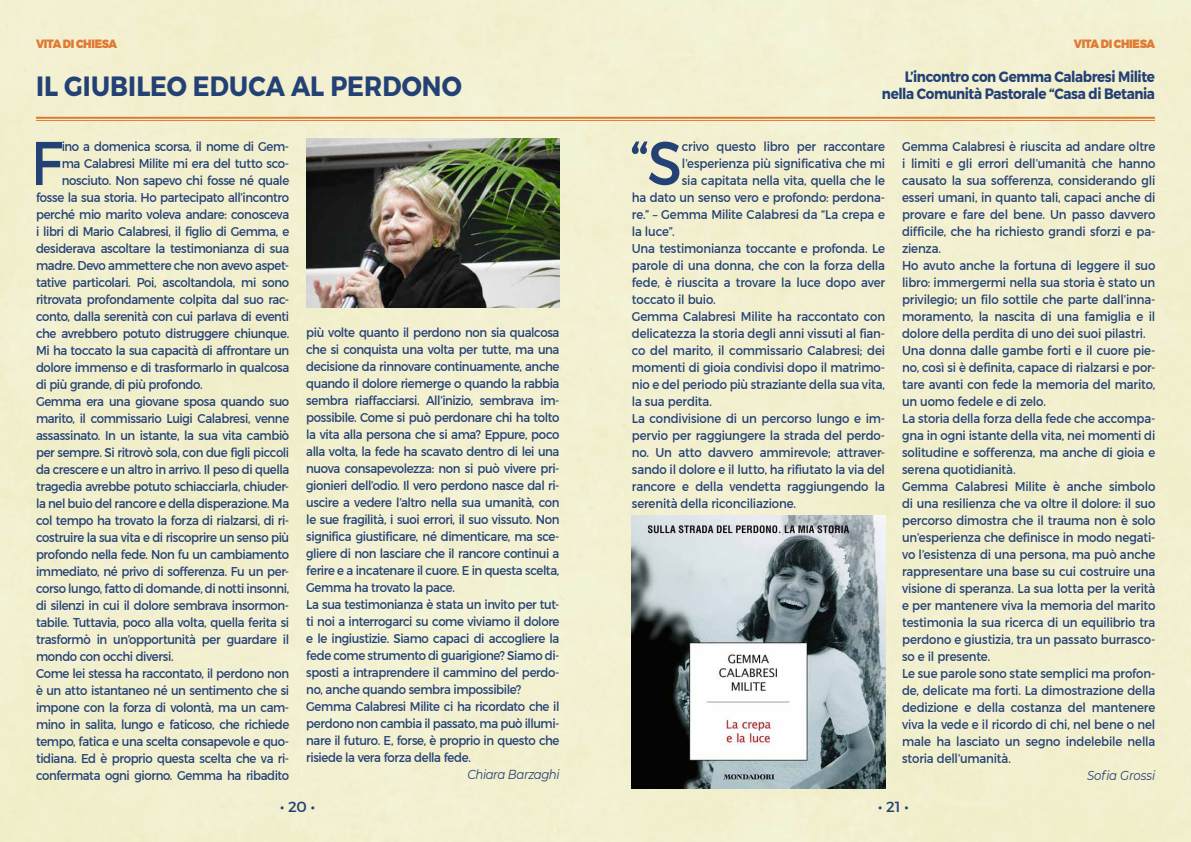
<style>
.page{position:relative;width:1191px;height:842px;background:#f3f0d0}
.page>*{position:absolute;margin:0;border:0;box-sizing:border-box;transform-origin:0 0}
.t1{font:61.6px "Montserrat";color:#234175;scale:.9 1}
.t2{font:700 27.8px "Montserrat";letter-spacing:.005em;color:#234175;scale:.9 1}
.t3{font:700 15px/17px "Montserrat";letter-spacing:-.03em;color:#234175;text-align:right;scale:.9 1}
.t4{font:15px "Montserrat";color:#234175}
.t5{font:13px/17px "Montserrat";letter-spacing:-.025em;color:#234175;scale:.9 1}
.t6{font:13px "Montserrat";letter-spacing:-.005em;color:#234175;scale:.9 1}
.t7{font:italic 13px "Montserrat";letter-spacing:-.035em;color:#234175;scale:.9 1}
.t8{font:italic 13px "Montserrat";letter-spacing:-.01em;color:#234175;scale:.9 1}
.t9{font:900 12px "Montserrat";letter-spacing:-.035em;color:#df7a32;scale:.9 1}
</style>
<div class="page">
<hr style="left:36px;top:117px;width:1119px;height:2px;background:#df7a32">
<hr style="left:36px;top:120px;width:1119px;height:1px;background:#df7a32">
<img style="left:306px;top:138px;width:253px;height:170px">
<img style="left:632px;top:516px;width:253px;height:272px">
<p class="t9" style="left:36px;top:36px;width:92px">VITA DI CHIESA</p>
<p class="t9" style="left:1074px;top:36px;width:92px">VITA DI CHIESA</p>
<h2 class="t2" style="left:36px;top:69px;width:474px">IL GIUBILEO EDUCA AL PERDONO</h2>
<p class="t3" style="left:882px;top:68px;width:305px">L’incontro con Gemma Calabresi Milite nella Comunità Pastorale “Casa di Betania</p>
<h1 class="t1" style="left:31px;top:125px;width:37px">F</h1>
<p class="t5" style="left:62px;top:138px;width:254px">ino a domenica scorsa, il nome di Gem-</p>
<p class="t5" style="left:62px;top:155px;width:254px">ma Calabresi Milite mi era del tutto sco-</p>
<p class="t5" style="left:62px;top:172px;width:254px">nosciuto. Non sapevo chi fosse né quale</p>
<p class="t5" style="left:36px;top:189px;width:283px">fosse la sua storia. Ho partecipato all’incontro</p>
<p class="t5" style="left:36px;top:206px;width:283px">perché mio marito voleva andare: conosceva</p>
<p class="t5" style="left:36px;top:223px;width:283px">i libri di Mario Calabresi, il figlio di Gemma, e</p>
<p class="t5" style="left:36px;top:240px;width:283px">desiderava ascoltare la testimonianza di sua</p>
<p class="t5" style="left:36px;top:257px;width:283px">madre. Devo ammettere che non avevo aspet-</p>
<p class="t5" style="left:36px;top:274px;width:283px">tative particolari. Poi, ascoltandola, mi sono</p>
<p class="t5" style="left:36px;top:291px;width:283px">ritrovata profondamente colpita dal suo rac-</p>
<p class="t5" style="left:36px;top:308px;width:283px">conto, dalla serenità con cui parlava di eventi</p>
<p class="t5" style="left:36px;top:325px;width:283px">che avrebbero potuto distruggere chiunque.</p>
<p class="t5" style="left:36px;top:342px;width:283px">Mi ha toccato la sua capacità di affrontare un</p>
<p class="t5" style="left:36px;top:359px;width:283px">dolore immenso e di trasformarlo in qualcosa</p>
<p class="t5" style="left:36px;top:376px;width:187px">di più grande, di più profondo.</p>
<p class="t5" style="left:36px;top:393px;width:283px">Gemma era una giovane sposa quando suo</p>
<p class="t5" style="left:36px;top:410px;width:283px">marito, il commissario Luigi Calabresi, venne</p>
<p class="t5" style="left:36px;top:427px;width:283px">assassinato. In un istante, la sua vita cambiò</p>
<p class="t5" style="left:36px;top:444px;width:283px">per sempre. Si ritrovò sola, con due figli piccoli</p>
<p class="t5" style="left:36px;top:461px;width:283px">da crescere e un altro in arrivo. Il peso di quella</p>
<p class="t5" style="left:36px;top:478px;width:283px">tragedia avrebbe potuto schiacciarla, chiuder-</p>
<p class="t5" style="left:36px;top:495px;width:283px">la nel buio del rancore e della disperazione. Ma</p>
<p class="t5" style="left:36px;top:512px;width:283px">col tempo ha trovato la forza di rialzarsi, di ri-</p>
<p class="t5" style="left:36px;top:529px;width:283px">costruire la sua vita e di riscoprire un senso più</p>
<p class="t5" style="left:36px;top:546px;width:283px">profondo nella fede. Non fu un cambiamento</p>
<p class="t5" style="left:36px;top:563px;width:283px">immediato, né privo di sofferenza. Fu un per-</p>
<p class="t5" style="left:36px;top:580px;width:283px">corso lungo, fatto di domande, di notti insonni,</p>
<p class="t5" style="left:36px;top:597px;width:283px">di silenzi in cui il dolore sembrava insormon-</p>
<p class="t5" style="left:36px;top:614px;width:283px">tabile. Tuttavia, poco alla volta, quella ferita si</p>
<p class="t5" style="left:36px;top:631px;width:283px">trasformò in un’opportunità per guardare il</p>
<p class="t5" style="left:36px;top:648px;width:154px">mondo con occhi diversi.</p>
<p class="t5" style="left:36px;top:665px;width:283px">Come lei stessa ha raccontato, il perdono non</p>
<p class="t5" style="left:36px;top:682px;width:283px">è un atto istantaneo né un sentimento che si</p>
<p class="t5" style="left:36px;top:699px;width:283px">impone con la forza di volontà, ma un cam-</p>
<p class="t5" style="left:36px;top:716px;width:283px">mino in salita, lungo e faticoso, che richiede</p>
<p class="t5" style="left:36px;top:733px;width:283px">tempo, fatica e una scelta consapevole e quo-</p>
<p class="t5" style="left:36px;top:750px;width:283px">tidiana. Ed è proprio questa scelta che va ri-</p>
<p class="t5" style="left:36px;top:767px;width:283px">confermata ogni giorno. Gemma ha ribadito</p>
<p class="t5" style="left:306px;top:324px;width:283px">più volte quanto il perdono non sia qualcosa che si conquista una volta per tutte, ma una decisione da rinnovare continuamente, anche quando il dolore riemerge o quando la rabbia sembra riaffacciarsi. All’inizio, sembrava im&shy;possibile. Come si può perdonare chi ha tolto la vita alla persona che si ama? Eppure, poco alla volta, la fede ha scavato dentro di lei una nuova consapevolezza: non si può vivere pri&shy;gionieri dell’odio. Il vero perdono nasce dal ri&shy;uscire a vedere l’altro nella sua umanità, con le sue fragilità, i suoi errori, il suo vissuto. Non significa giustificare, né dimenticare, ma sce&shy;gliere di non lasciare che il rancore continui a ferire e a incatenare il cuore. E in questa scelta, Gemma ha trovato la pace.<br>La sua testimonianza è stata un invito per tut&shy;ti noi a interrogarci su come viviamo il dolore e le ingiustizie. Siamo capaci di accogliere la fede come strumento di guarigione? Siamo di&shy;sposti a intraprendere il cammino del perdo&shy;no, anche quando sembra impossibile?<br>Gemma Calabresi Milite ci ha ricordato che il perdono non cambia il passato, ma può illumi&shy;nare il futuro. E, forse, è proprio in questo che risiede la vera forza della fede.</p>
<p class="t7" style="left:467px;top:766px;width:103px">Chiara Barzaghi</p>
<h1 class="t1" style="left:630px;top:125px;width:59px">“S</h1>
<p class="t5" style="left:682px;top:138px;width:227px">crivo questo libro per raccontare</p>
<p class="t5" style="left:682px;top:155px;width:227px">l’esperienza più significativa che mi</p>
<p class="t5" style="left:682px;top:172px;width:227px">sia capitata nella vita, quella che le</p>
<p class="t5" style="left:632px;top:189px;width:283px">ha dato un senso vero e profondo: perdona-</p>
<p class="t5" style="left:632px;top:206px;width:283px">re.” – Gemma Milite Calabresi da “La crepa e</p>
<p class="t5" style="left:632px;top:223px;width:49px">la luce”.</p>
<p class="t5" style="left:632px;top:240px;width:283px">Una testimonianza toccante e profonda. Le</p>
<p class="t5" style="left:632px;top:257px;width:283px">parole di una donna, che con la forza della</p>
<p class="t5" style="left:632px;top:274px;width:283px">fede, è riuscita a trovare la luce dopo aver</p>
<p class="t5" style="left:632px;top:291px;width:95px">toccato il buio.</p>
<p class="t5" style="left:632px;top:308px;width:283px">Gemma Calabresi Milite ha raccontato con</p>
<p class="t5" style="left:632px;top:325px;width:283px">delicatezza la storia degli anni vissuti al fian-</p>
<p class="t5" style="left:632px;top:342px;width:283px">co del marito, il commissario Calabresi; dei</p>
<p class="t5" style="left:632px;top:359px;width:283px">momenti di gioia condivisi dopo il matrimo-</p>
<p class="t5" style="left:632px;top:376px;width:283px">nio e del periodo più straziante della sua vita,</p>
<p class="t5" style="left:632px;top:393px;width:90px">la sua perdita.</p>
<p class="t5" style="left:632px;top:410px;width:283px">La condivisione di un percorso lungo e im-</p>
<p class="t6" style="left:632px;top:427px;width:283px">pervio per raggiungere la strada del perdo-</p>
<p class="t5" style="left:632px;top:444px;width:283px">no. Un atto davvero ammirevole; attraver-</p>
<p class="t5" style="left:632px;top:461px;width:283px">sando il dolore e il lutto, ha rifiutato la via del</p>
<p class="t5" style="left:632px;top:478px;width:283px">rancore e della vendetta raggiungendo la</p>
<p class="t5" style="left:632px;top:495px;width:184px">serenità della riconciliazione.</p>
<p class="t5" style="left:902px;top:138px;width:283px">Gemma Calabresi è riuscita ad andare oltre i limiti e gli errori dell’umanità che hanno causato la sua sofferenza, considerando gli esseri umani, in quanto tali, capaci anche di provare e fare del bene. Un passo davvero difficile, che ha richiesto grandi sforzi e pa&shy;zienza.<br>Ho avuto anche la fortuna di leggere il suo libro: immergermi nella sua storia è stato un privilegio; un filo sottile che parte dall’inna&shy;moramento, la nascita di una famiglia e il dolore della perdita di uno dei suoi pilastri.<br>Una donna dalle gambe forti e il cuore pie&shy;no, così si è definita, capace di rialzarsi e por&shy;tare avanti con fede la memoria del marito, un uomo fedele e di zelo.<br>La storia della forza della fede che accompa&shy;gna in ogni istante della vita, nei momenti di solitudine e sofferenza, ma anche di gioia e serena quotidianità.<br>Gemma Calabresi Milite è anche simbolo di una resilienza che va oltre il dolore: il suo percorso dimostra che il trauma non è solo un’esperienza che definisce in modo negati&shy;vo l’esistenza di una persona, ma può anche rappresentare una base su cui costruire una visione di speranza. La sua lotta per la verità e per mantenere viva la memoria del marito testimonia la sua ricerca di un equilibrio tra perdono e giustizia, tra un passato burrasco&shy;so e il presente.<br>Le sue parole sono state semplici ma profon&shy;de, delicate ma forti. La dimostrazione della dedizione e della costanza del mantenere viva la vede e il ricordo di chi, nel bene o nel male ha lasciato un segno indelebile nella storia dell’umanità.</p>
<p class="t8" style="left:1087px;top:766px;width:77px">Sofia Grossi</p>
<p class="t4" style="left:280px;top:798px;width:37px">• 20 •</p>
<p class="t4" style="left:878px;top:798px;width:32px">• 21 •</p>
</div>
